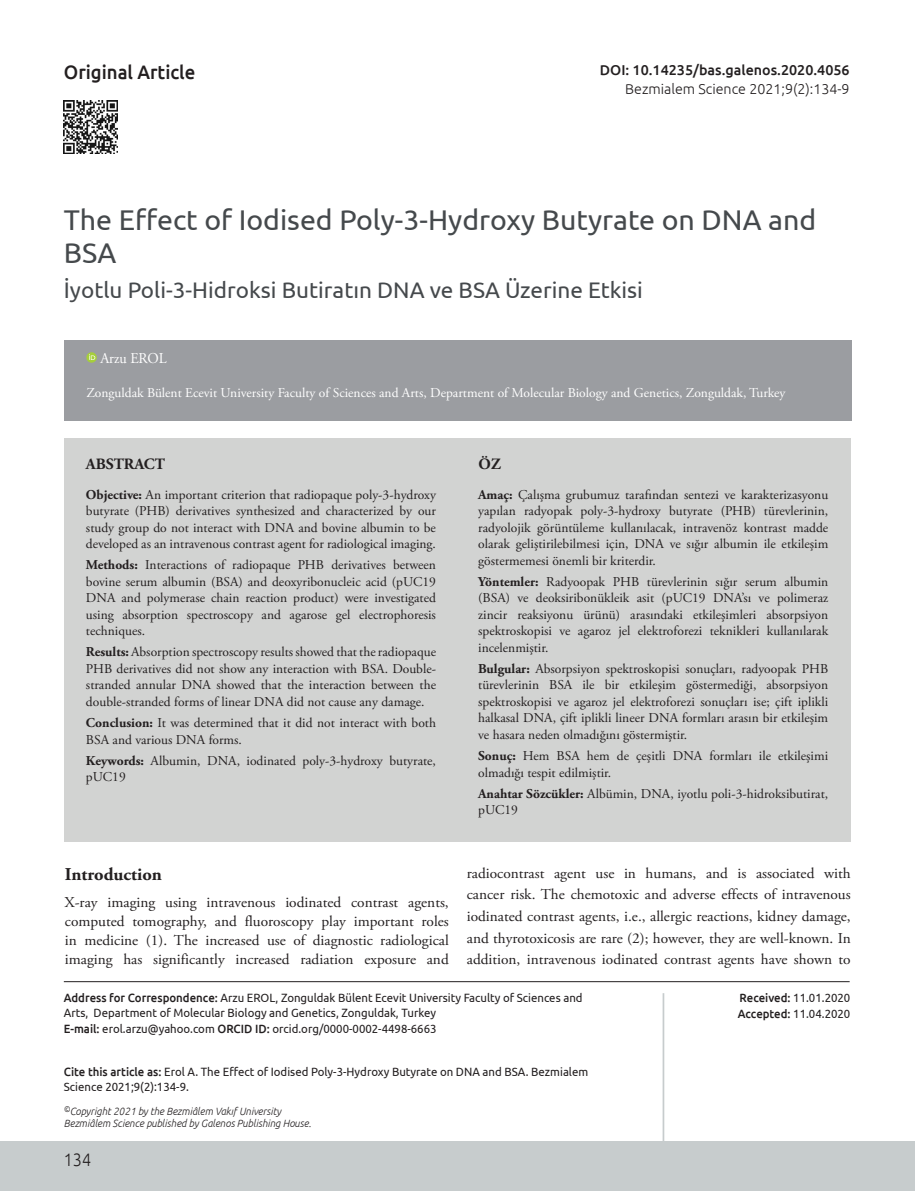
<style>
.page{position:relative;width:915px;height:1191px;background:#fff}
.page>*{position:absolute;margin:0;border:0;box-sizing:border-box;transform-origin:0 0}
.BASLIK{font:28.5px/33px "Ubuntu";color:#45494c}
._2__BASLIK{font:22.5px "Ubuntu";color:#45494c}
.t1{font:500 19.5px "Ubuntu";color:#231f20;scale:.95 1}
.YAZI_BASLIK{font:700 18px "Adobe Garamond Pro";color:#231f20}
.t2{font:300 18px "Ubuntu";color:#231f20;scale:.9 1}
.OZET{font:700 15.75px "Adobe Garamond Pro";color:#231f20}
.YAZI{font:15px/21.8px "Adobe Garamond Pro";color:#231f20;text-align:justify}
.YAZARLAR{font:15px "Adobe Garamond Pro";color:#fff;scale:.95 1}
.t3{font:500 14.25px "Ubuntu";color:#231f20}
.t4{font:300 14.25px "Ubuntu";color:#231f20}
.OZET-2{font:13.5px/16.5px "Adobe Garamond Pro";color:#231f20;text-align:justify}
.KURUM{font:13.5px "Adobe Garamond Pro";color:#fff}
.t5{font:12px/15px "Ubuntu";color:#231f20;scale:.95 1}
.t6{font:italic 300 10.5px/12px "Ubuntu";color:#231f20;scale:.95 1}
.s1{font-weight:700}
.s2{font-weight:500}
</style>
<div class="page">
<div style="left:0;top:1141px;width:914px;height:50px;background:#c7cccd"></div>
<hr style="left:64px;top:981px;width:785px;height:1px;background:#231f20">
<hr style="left:662px;top:993px;width:2px;height:148px;background:#c7cccd">
<img style="left:64px;top:100px;width:53px;height:54px">
<div style="left:64px;top:438px;width:786px;height:403px;background:#d2d3d2"></div>
<div style="left:64px;top:340px;width:786px;height:81px;background:#9b9da1"></div>
<svg style="left:86px;top:352px;width:11px;height:11px"></svg>
<svg style="left:89px;top:354px;width:6px;height:6px"></svg>
<h3 class="t1" style="left:64px;top:60px;width:140px">Original Article</h3>
<p class="t3" style="left:599px;top:61px;width:251px">DOI: 10.14235/bas.galenos.2020.4056</p>
<p class="t4" style="left:625px;top:80px;width:226px">Bezmialem Science 2021;9(2):134-9</p>
<p class="BASLIK" style="left:64px;top:202px;width:753px">The Effect of Iodised Poly-3-Hydroxy Butyrate on DNA and<br>BSA</p>
<p class="_2__BASLIK" style="left:64px;top:276px;width:580px">İyotlu Poli-3-Hidroksi Butiratın DNA ve BSA Üzerine Etkisi</p>
<p class="YAZARLAR" style="left:100px;top:349px;width:71px">Arzu EROL</p>
<p class="KURUM" style="left:86px;top:384px;width:700px">Zonguldak Bülent Ecevit University Faculty of Sciences and Arts, Department of Molecular Biology and Genetics, Zonguldak, Turkey</p>
<p class="OZET" style="left:86px;top:455px;width:80px">ABSTRACT</p>
<p class="OZET" style="left:478px;top:455px;width:24px">ÖZ</p>
<p class="OZET-2" style="left:86px;top:486px;width:351px"><span class="s1">Objective:</span> An important criterion that radiopaque poly-3-hydroxy butyrate (PHB) derivatives synthesized and characterized by our study group do not interact with DNA and bovine albumin to be developed as an intravenous contrast agent for radiological imaging.</p>
<p class="OZET-2" style="left:86px;top:557px;width:351px"><span class="s1">Methods:</span> Interactions of radiopaque PHB derivatives between bovine serum albumin (BSA) and deoxyribonucleic acid (pUC19<br>DNA and polymerase chain reaction product) were investigated using absorption spectroscopy and agarose gel electrophoresis techniques.</p>
<p class="OZET-2" style="left:86px;top:644px;width:351px"><span class="s1">Results:</span> Absorption spectroscopy results showed that the radiopaque PHB derivatives did not show any interaction with BSA. Double&shy;stranded annular DNA showed that the interaction between the double-stranded forms of linear DNA did not cause any damage.</p>
<p class="OZET-2" style="left:86px;top:715px;width:351px"><span class="s1">Conclusion:</span> It was determined that it did not interact with both<br>BSA and various DNA forms.</p>
<p class="OZET-2" style="left:86px;top:752px;width:351px"><span class="s1">Keywords:</span> Albumin, DNA, iodinated poly-3-hydroxy butyrate, pUC19</p>
<p class="OZET-2" style="left:478px;top:486px;width:351px"><span class="s1">Amaç:</span> Çalışma grubumuz tarafından sentezi ve karakterizasyonu yapılan radyopak poly-3-hydroxy butyrate (PHB) türevlerinin, radyolojik görüntüleme kullanılacak, intravenöz kontrast madde olarak geliştirilebilmesi için, DNA ve sığır albumin ile etkileşim göstermemesi önemli bir kriterdir.</p>
<p class="OZET-2" style="left:478px;top:573px;width:351px"><span class="s1">Yöntemler:</span> Radyoopak PHB türevlerinin sığır serum albumin (BSA) ve deoksiribonükleik asit (pUC19 DNA’sı ve polimeraz zincir reaksiyonu ürünü) arasındaki etkileşimleri absorpsiyon spektroskopisi ve agaroz jel elektroforezi teknikleri kullanılarak incelenmiştir.</p>
<p class="OZET-2" style="left:478px;top:661px;width:351px"><span class="s1">Bulgular:</span> Absorpsiyon spektroskopisi sonuçları, radyoopak PHB türevlerinin BSA ile bir etkileşim göstermediği, absorpsiyon spektroskopisi ve agaroz jel elektroforezi sonuçları ise; çift iplikli halkasal DNA, çift iplikli lineer DNA formları arasın bir etkileşim ve hasara neden olmadığını göstermiştir.</p>
<p class="OZET-2" style="left:478px;top:748px;width:351px"><span class="s1">Sonuç:</span> Hem BSA hem de çeşitli DNA formları ile etkileşimi olmadığı tespit edilmiştir.</p>
<p class="OZET-2" style="left:478px;top:785px;width:351px"><span class="s1">Anahtar Sözcükler:</span> Albümin, DNA, iyotlu poli-3-hidroksibutirat, pUC19</p>
<p class="YAZI_BASLIK" style="left:65px;top:863px;width:99px">Introduction</p>
<p class="YAZI" style="left:65px;top:893px;width:385px;line-height:19px">X-ray imaging using intravenous iodinated contrast agents, computed tomography, and fluoroscopy play important roles in medicine (1). The increased use of diagnostic radiological imaging has significantly increased radiation exposure and</p>
<p class="YAZI" style="left:466px;top:862px;width:385px">radiocontrast agent use in humans, and is associated with cancer risk. The chemotoxic and adverse effects of intravenous iodinated contrast agents, i.e., allergic reactions, kidney damage, and thyrotoxicosis are rare (2); however, they are well-known. In addition, intravenous iodinated contrast agents have shown to</p>
<p class="t5" style="left:64px;top:990px;width:547px"><span class="s2">Address for Correspondence:</span> Arzu EROL, Zonguldak Bülent Ecevit University Faculty of Sciences and<br>Arts, Department of Molecular Biology and Genetics, Zonguldak, Turkey</p>
<p class="t5" style="left:64px;top:1021px;width:394px"><span class="s2">E-mail:</span> erol.arzu@yahoo.com <span class="s2">ORCID ID:</span> orcid.org/0000-0002-4498-6663</p>
<p class="t5" style="left:64px;top:1064px;width:553px"><span class="s2">Cite this article as:</span> Erol A. The Effect of Iodised Poly-3-Hydroxy Butyrate on DNA and BSA. Bezmialem<br>Science 2021;9(2):134-9.</p>
<p class="t6" style="left:64px;top:1105px;width:262px"><sup>©</sup>Copyright 2021 by the Bezmiâlem Vakıf University<br>Bezmiâlem Science published by Galenos Publishing House.</p>
<h3 class="t2" style="left:64px;top:1148px;width:32px">134</h3>
<p class="t5" style="left:739px;top:990px;width:118px"><span class="s2">Received:</span> 11.01.2020</p>
<p class="t5" style="left:737px;top:1006px;width:120px"><span class="s2">Accepted:</span> 11.04.2020</p>
</div>
